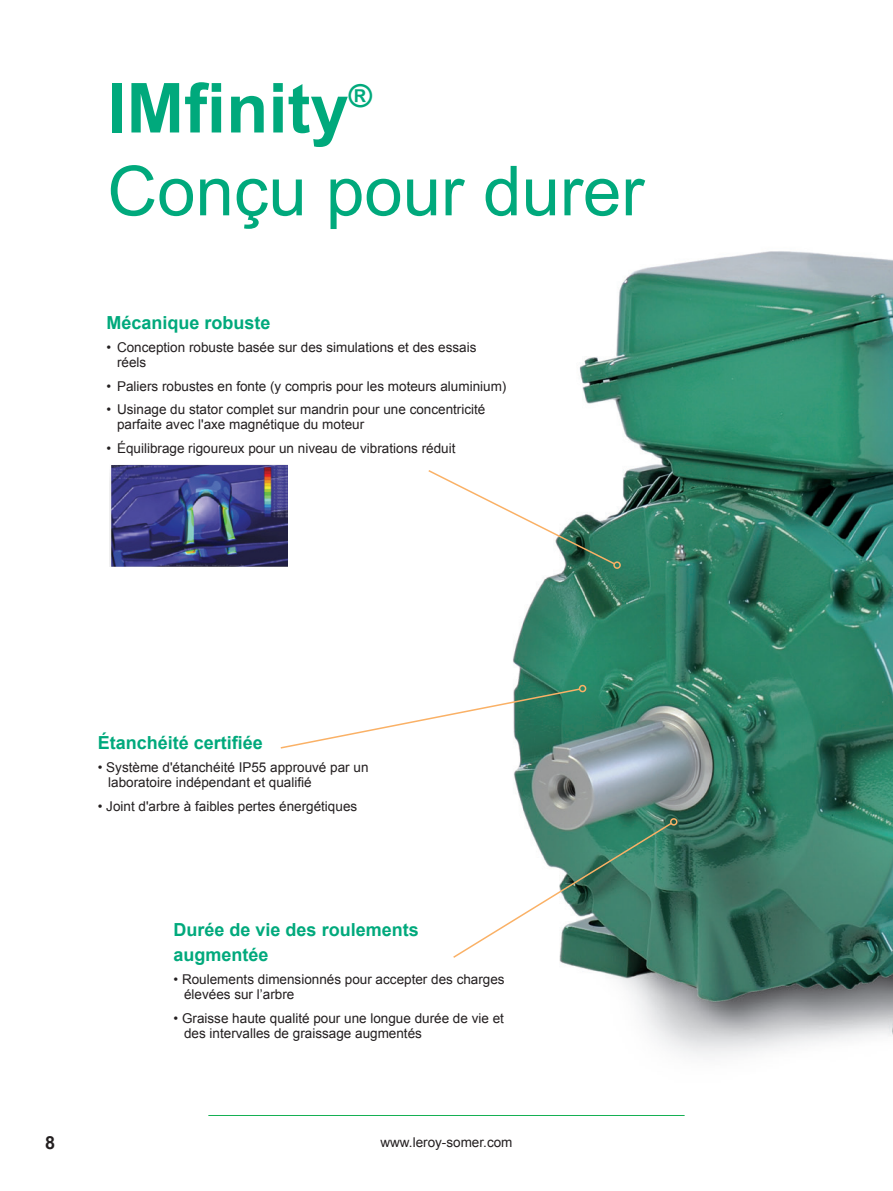
<style>
.page{position:relative;width:893px;height:1191px;background:#fff}
.page>*{position:absolute;margin:0;border:0;box-sizing:border-box;transform-origin:0 0}
.t1{font:69px/82.8px "Arial";color:#00a97c}
.t2{font:700 18px/24.6px "Arial";color:#00a97c}
.t3{font:700 18px "Arial";color:#231f20}
.t4{font:13.5px/15px "Arial";color:#231f20}
.s1{font-weight:700}
</style>
<div class="page">
<hr style="left:208px;top:1115px;width:477px;height:1px;background:#15b053">
<img style="left:513px;top:251px;width:380px;height:806px">
<svg style="left:453px;top:821px;width:220px;height:138px"></svg>
<div style="left:670px;top:818px;width:7px;height:7px;border:2px solid #fab166;border-radius:50%"></div>
<svg style="left:428px;top:468px;width:188px;height:98px"></svg>
<div style="left:613px;top:561px;width:8px;height:8px;border:2px solid #fab166;border-radius:50%"></div>
<img style="left:111px;top:465px;width:176px;height:101px">
<svg style="left:280px;top:687px;width:301px;height:62px"></svg>
<div style="left:579px;top:685px;width:7px;height:7px;border:2px solid #fab166;border-radius:50%"></div>
<h1 class="t1" style="left:107px;top:68px;width:538px"><span class="s1">IMfinity</span><sup>®<br></sup>Conçu pour durer</h1>
<h2 class="t2" style="left:107px;top:311px;width:166px">Mécanique robuste</h2>
<p class="t4" style="left:117px;top:340px;width:361px;text-indent:-11px">• Conception robuste basée sur des simulations et des essais réels</p>
<p class="t4" style="left:107px;top:379px;width:401px">• Paliers robustes en fonte (y compris pour les moteurs aluminium)</p>
<p class="t4" style="left:117px;top:402px;width:370px;text-indent:-11px">• Usinage du stator complet sur mandrin pour une concentricité parfaite avec l'axe magnétique du moteur</p>
<p class="t4" style="left:107px;top:441px;width:350px">• Équilibrage rigoureux pour un niveau de vibrations réduit</p>
<h2 class="t2" style="left:98px;top:731px;width:167px">Étanchéité certifiée</h2>
<p class="t4" style="left:108px;top:760px;width:262px;text-indent:-11px">• Système d'étanchéité IP55 approuvé par un laboratoire indépendant et qualifié</p>
<p class="t4" style="left:98px;top:799px;width:261px">• Joint d'arbre à faibles pertes énergétiques</p>
<h2 class="t2" style="left:174px;top:918px;width:247px">Durée de vie des roulements augmentée</h2>
<p class="t4" style="left:184px;top:972px;width:322px;text-indent:-11px">• Roulements dimensionnés pour accepter des charges élevées sur l’arbre</p>
<p class="t4" style="left:184px;top:1010px;width:321px;text-indent:-11px">• Graisse haute qualité pour une longue durée de vie et des intervalles de graissage augmentés</p>
<h2 class="t3" style="left:45px;top:1130px;width:12px">8</h2>
<p class="t4" style="left:380px;top:1135px;width:134px">www.leroy-somer.com</p>
</div>
